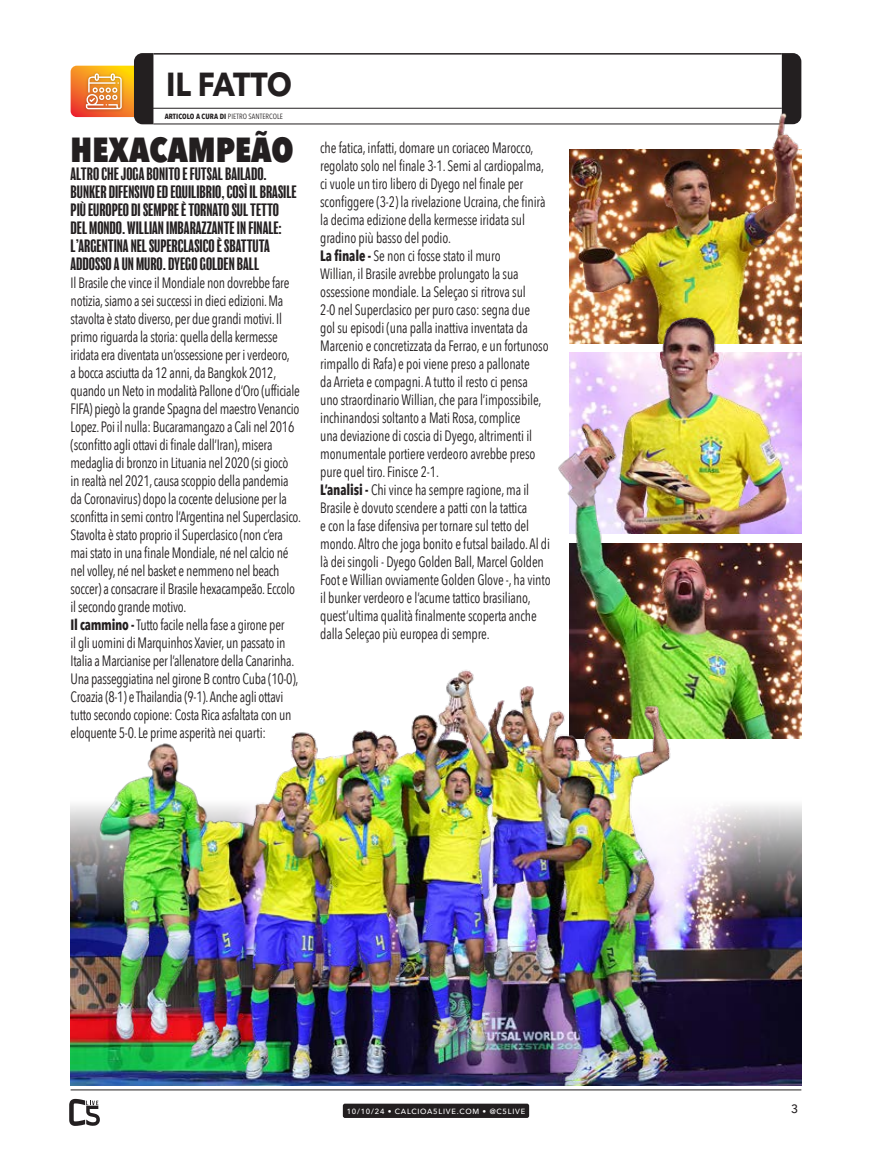
<style>
.page{position:relative;width:872px;height:1170px;background:#fff}
.page>*{position:absolute;margin:0;border:0;box-sizing:border-box;transform-origin:0 0}
.t1{font:800 condensed 34.5px "Avenir Next LT Pro";color:#231f20}
.t2{font:700 33px "Avenir Next LT Pro";letter-spacing:-.03em;color:#231f20;scale:.9 1}
.t3{font:condensed 16.5px/18px "Balboa";color:#231f20}
.t4{font:15px/18px "Avenir Next Condensed";letter-spacing:-.015em;color:#231f20;scale:.9 1}
.t5{font:500 12px "Avenir Next LT Pro";color:#231f20}
.t6{font:500 7.5px "Avenir Next LT Pro";letter-spacing:.1em;color:#fff}
.t7{font:condensed 7.5px "Avenir Next LT Pro";letter-spacing:.01em;color:#231f20}
.s1{font-weight:700}
</style>
<div class="page">
<hr style="left:71px;top:1089px;width:730px;height:1px;background:#231f20">
<div style="left:343px;top:1103px;width:186px;height:14px;background:#231f20;border-radius:2px"></div>
<svg style="left:69px;top:1098px;width:31px;height:27px"></svg>
<img style="left:570px;top:606px;width:231px;height:42px">
<hr style="left:153px;top:124px;width:629px;height:1px;background:#231f20">
<hr style="left:153px;top:53px;width:629px;height:2px;background:#231f20">
<hr style="left:136px;top:108px;width:646px;height:1px;background:#231f20">
<svg style="left:71px;top:53px;width:82px;height:71px"></svg>
<svg style="left:782px;top:53px;width:19px;height:56px"></svg>
<img style="left:71px;top:648px;width:730px;height:432px">
<img style="left:558px;top:420px;width:243px;height:186px">
<img style="left:570px;top:109px;width:231px;height:200px">
<img style="left:570px;top:309px;width:231px;height:224px">
<h2 class="t2" style="left:166px;top:64px;width:142px">IL FATTO</h2>
<h1 class="t1" style="left:71px;top:128px;width:225px">HEXACAMPEÃO</h1>
<p class="t3" style="left:71px;top:165px;width:227px">ALTRO CHE JOGA BONITO E FUTSAL BAILADO.<br>BUNKER DIFENSIVO ED EQUILIBRIO, COSÌ IL BRASILE PIÙ EUROPEO DI SEMPRE È TORNATO SUL TETTO DEL MONDO. WILLIAN IMBARAZZANTE IN FINALE:<br>L’ARGENTINA NEL SUPERCLASICO È SBATTUTA ADDOSSO A UN MURO. DYEGO GOLDEN BALL</p>
<p class="t4" style="left:71px;top:273px;width:257px">Il Brasile che vince il Mondiale non dovrebbe fare notizia, siamo a sei successi in dieci edizioni. Ma stavolta è stato diverso, per due grandi motivi. Il primo riguarda la storia: quella della kermesse iridata era diventata un’ossessione per i verdeoro,<br>a bocca asciutta da 12 anni, da Bangkok 2012, quando un Neto in modalità Pallone d’Oro (ufficiale FIFA) piegò la grande Spagna del maestro Venancio Lopez. Poi il nulla: Bucaramangazo a Cali nel 2016 (sconfitto agli ottavi di finale dall’Iran), misera medaglia di bronzo in Lituania nel 2020 (si giocò in realtà nel 2021, causa scoppio della pandemia da Coronavirus) dopo la cocente delusione per la sconfitta in semi contro l’Argentina nel Superclasico.<br>Stavolta è stato proprio il Superclasico (non c’era mai stato in una finale Mondiale, né nel calcio né nel volley, né nel basket e nemmeno nel beach soccer) a consacrare il Brasile hexacampeão. Eccolo il secondo grande motivo.<br><span class="s1">Il cammino -</span> Tutto facile nella fase a girone per<br>il gli uomini di Marquinhos Xavier, un passato in Italia a Marcianise per l’allenatore della Canarinha.<br>Una passeggiatina nel girone B contro Cuba (10-0), Croazia (8-1) e Thailandia (9-1). Anche agli ottavi tutto secondo copione: Costa Rica asfaltata con un eloquente 5-0. Le prime asperità nei quarti:</p>
<p class="t7" style="left:165px;top:111px;width:120px"><span class="s1">ARTICOLO A CURA DI</span> PIETRO SANTERCOLE</p>
<p class="t4" style="left:320px;top:138px;width:257px">che fatica, infatti, domare un coriaceo Marocco, regolato solo nel finale 3-1. Semi al cardiopalma, ci vuole un tiro libero di Dyego nel finale per sconfiggere (3-2) la rivelazione Ucraina, che finirà la decima edizione della kermesse iridata sul gradino più basso del podio.<br><span class="s1">La finale -</span> Se non ci fosse stato il muro<br>Willian, il Brasile avrebbe prolungato la sua ossessione mondiale. La Seleçao si ritrova sul<br>2-0 nel Superclasico per puro caso: segna due<br>gol su episodi (una palla inattiva inventata da Marcenio e concretizzata da Ferrao, e un fortunoso rimpallo di Rafa) e poi viene preso a pallonate<br>da Arrieta e compagni. A tutto il resto ci pensa<br>uno straordinario Willian, che para l’impossibile, inchinandosi soltanto a Mati Rosa, complice<br>una deviazione di coscia di Dyego, altrimenti il monumentale portiere verdeoro avrebbe preso pure quel tiro. Finisce 2-1.<br><span class="s1">L’analisi -</span> Chi vince ha sempre ragione, ma il Brasile è dovuto scendere a patti con la tattica<br>e con la fase difensiva per tornare sul tetto del mondo. Altro che joga bonito e futsal bailado. Al di là dei singoli - Dyego Golden Ball, Marcel Golden Foot e Willian ovviamente Golden Glove -, ha vinto il bunker verdeoro e l’acume tattico brasiliano, quest’ultima qualità finalmente scoperta anche dalla Seleçao più europea di sempre.</p>
<p class="t6" style="left:347px;top:1106px;width:180px">10/10/24 • CALCIOA5LIVE.COM • @C5LIVE</p>
<p class="t5" style="left:791px;top:1101px;width:9px">3</p>
</div>
